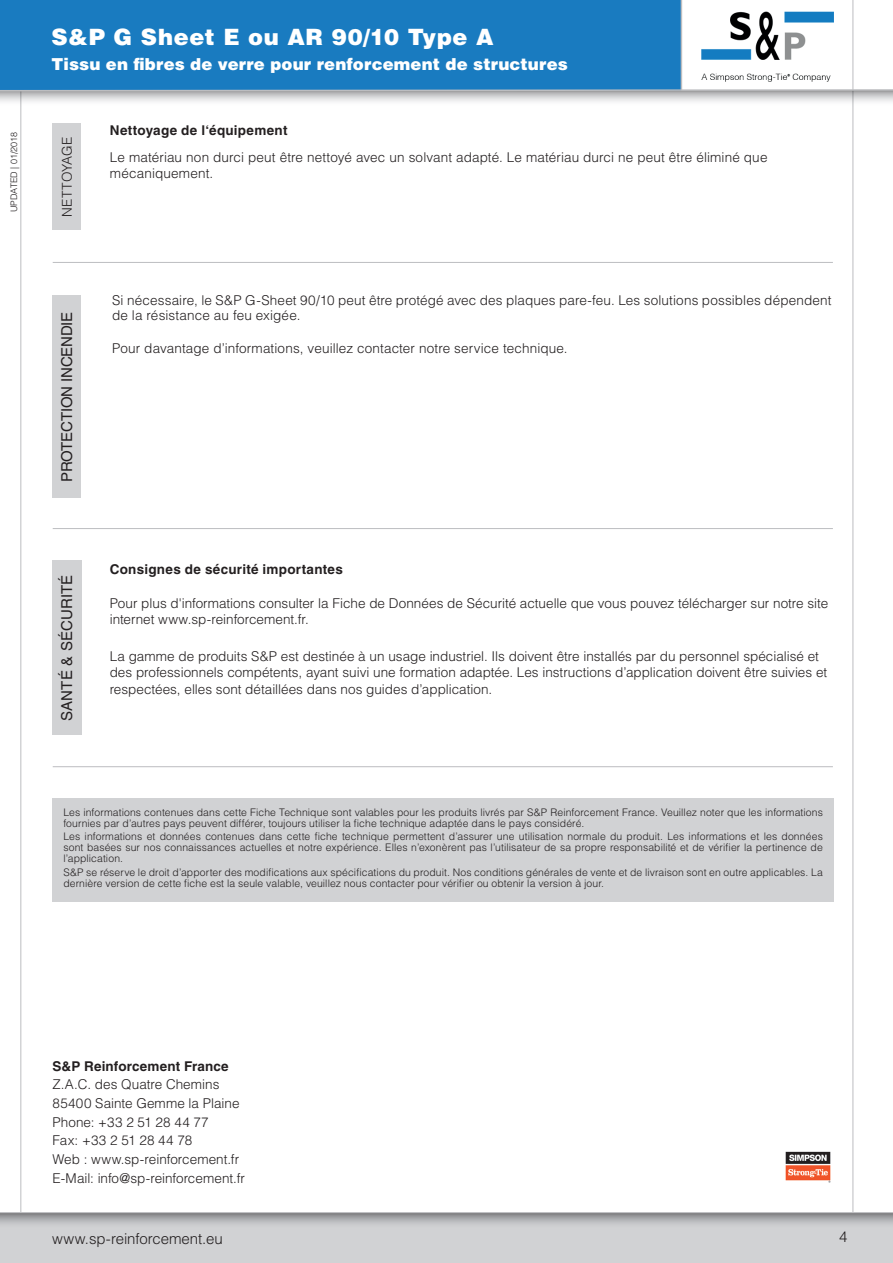
<style>
.page{position:relative;width:893px;height:1263px;background:#fff}
.page>*{position:absolute;margin:0;border:0;box-sizing:border-box;transform-origin:0 0}
.t1{font:900 22.5px "Helvetica LT Std";letter-spacing:.03em;color:#fff}
.t2{font:900 16.5px "Helvetica LT Std";letter-spacing:.01em;color:#fff}
.t3{font:300 15px "Helvetica LT Std";letter-spacing:-.005em;color:#231f20}
.t4{font:15px "Helvetica LT Std";letter-spacing:-.01em;color:#231f20}
.t5{font:15px "Helvetica LT Std";letter-spacing:.01em;color:#231f20}
.t6{font:300 13.5px/18.6px "Helvetica LT Std";letter-spacing:.005em;color:#231f20}
.t7{font:700 13.5px "Helvetica LT Std";letter-spacing:.015em;color:#231f20}
.t8{font:300 10.35px/10.9px "Helvetica LT Std";letter-spacing:.01em;color:#231f20}
.t9{font:300 9px "Helvetica LT Std";color:#231f20}
</style>
<div class="page">
<hr style="left:852px;top:0;width:1px;height:1263px;background:#bcbdc0">
<hr style="left:20px;top:0;width:1px;height:1263px;background:#bcbdc0">
<div style="left:0;top:1212px;width:893px;height:51px;background:#d1d2d4"></div>
<svg style="left:0;top:1213px;width:893px;height:11px"></svg>
<hr style="left:0;top:1212px;width:893px;height:1px;background:#bcbdc0">
<img style="left:701px;top:11px;width:133px;height:71px">
<div style="left:0;top:0;width:681px;height:91px;background:#197bc0"></div>
<hr style="left:681px;top:0;width:1px;height:91px;background:#bcbdc0">
<svg style="left:0;top:92px;width:893px;height:14px"></svg>
<svg style="left:0;top:88px;width:893px;height:4px"></svg>
<div style="left:53px;top:296px;width:28px;height:202px;background:#d1d2d4"></div>
<hr style="left:53px;top:262px;width:780px;height:1px;background:#bcbdc0">
<div style="left:53px;top:123px;width:28px;height:107px;background:#d1d2d4"></div>
<div style="left:52px;top:560px;width:30px;height:175px;background:#d1d2d4"></div>
<hr style="left:53px;top:528px;width:780px;height:1px;background:#bcbdc0">
<div style="left:52px;top:798px;width:782px;height:103px;background:#d1d2d4"></div>
<hr style="left:53px;top:766px;width:780px;height:1px;background:#bcbdc0">
<img style="left:785px;top:1151px;width:46px;height:32px">
<p class="t9" style="left:8px;top:212px;width:82px;rotate:-90deg">UPDATED | 01/2018</p>
<h1 class="t1" style="left:52px;top:22px;width:444px">S&amp;P G Sheet E ou AR 90/10 Type A</h1>
<p class="t2" style="left:52px;top:53px;width:518px">Tissu en fibres de verre pour renforcement de structures</p>
<p class="t6" style="left:57px;top:217px;width:82px;rotate:-90deg">NETTOYAGE</p>
<p class="t4" style="left:58px;top:482px;width:172px;rotate:-90deg">PROTECTION INCENDIE</p>
<p class="t7" style="left:110px;top:122px;width:179px">Nettoyage de l‘équipement</p>
<p class="t6" style="left:110px;top:149px;width:659px;line-height:15.9px">Le matériau non durci peut être nettoyé avec un solvant adapté. Le matériau durci ne peut être éliminé que mécaniquement.</p>
<p class="t6" style="left:112px;top:293px;width:721px;line-height:15px">Si nécessaire, le S&amp;P G-Sheet 90/10 peut être protégé avec des plaques pare-feu. Les solutions possibles dépendent de la résistance au feu exigée.</p>
<p class="t6" style="left:112px;top:338px;width:457px">Pour davantage d’informations, veuillez contacter notre service technique.</p>
<p class="t5" style="left:58px;top:720px;width:147px;rotate:-90deg">SANTÉ &amp; SÉCURITÉ</p>
<p class="t7" style="left:110px;top:561px;width:235px">Consignes de sécurité importantes</p>
<p class="t6" style="left:110px;top:595px;width:720px;line-height:16.5px">Pour plus d'informations consulter la Fiche de Données de Sécurité actuelle que vous pouvez télécharger sur notre site internet www.sp-reinforcement.fr.</p>
<p class="t6" style="left:110px;top:648px;width:719px;line-height:16.2px">La gamme de produits S&amp;P est destinée à un usage industriel. Ils doivent être installés par du personnel spécialisé et des professionnels compétents, ayant suivi une formation adaptée. Les instructions d’application doivent être suivies et respectées, elles sont détaillées dans nos guides d’application.</p>
<p class="t8" style="left:63px;top:807px;width:761px">Les informations contenues dans cette Fiche Technique sont valables pour les produits livrés par S&amp;P Reinforcement France. Veuillez noter que les informations fournies par d’autres pays peuvent différer, toujours utiliser la fiche technique adaptée dans le pays considéré.</p>
<p class="t8" style="left:63px;top:831px;width:761px;text-align:justify">Les informations et données contenues dans cette fiche technique permettent d’assurer une utilisation normale du produit. Les informations et les données sont basées sur nos connaissances actuelles et notre expérience. Elles n’exonèrent pas l’utilisateur de sa propre responsabilité et de vérifier la pertinence de l’application.</p>
<p class="t8" style="left:63px;top:866px;width:761px">S&amp;P se réserve le droit d’apporter des modifications aux spécifications du produit. Nos conditions générales de vente et de livraison sont en outre applicables. La dernière version de cette fiche est la seule valable, veuillez nous contacter pour vérifier ou obtenir la version à jour.</p>
<p class="t7" style="left:52px;top:1058px;width:178px">S&amp;P Reinforcement France</p>
<p class="t6" style="left:52px;top:1075px;width:194px">Z.A.C. des Quatre Chemins<br>85400 Sainte Gemme la Plaine<br>Phone: +33 2 51 28 44 77<br>Fax: +33 2 51 28 44 78<br>Web : www.sp-reinforcement.fr<br>E-Mail: info@sp-reinforcement.fr</p>
<p class="t3" style="left:52px;top:1229px;width:172px">www.sp-reinforcement.eu</p>
<p class="t3" style="left:839px;top:1228px;width:10px">4</p>
</div>
